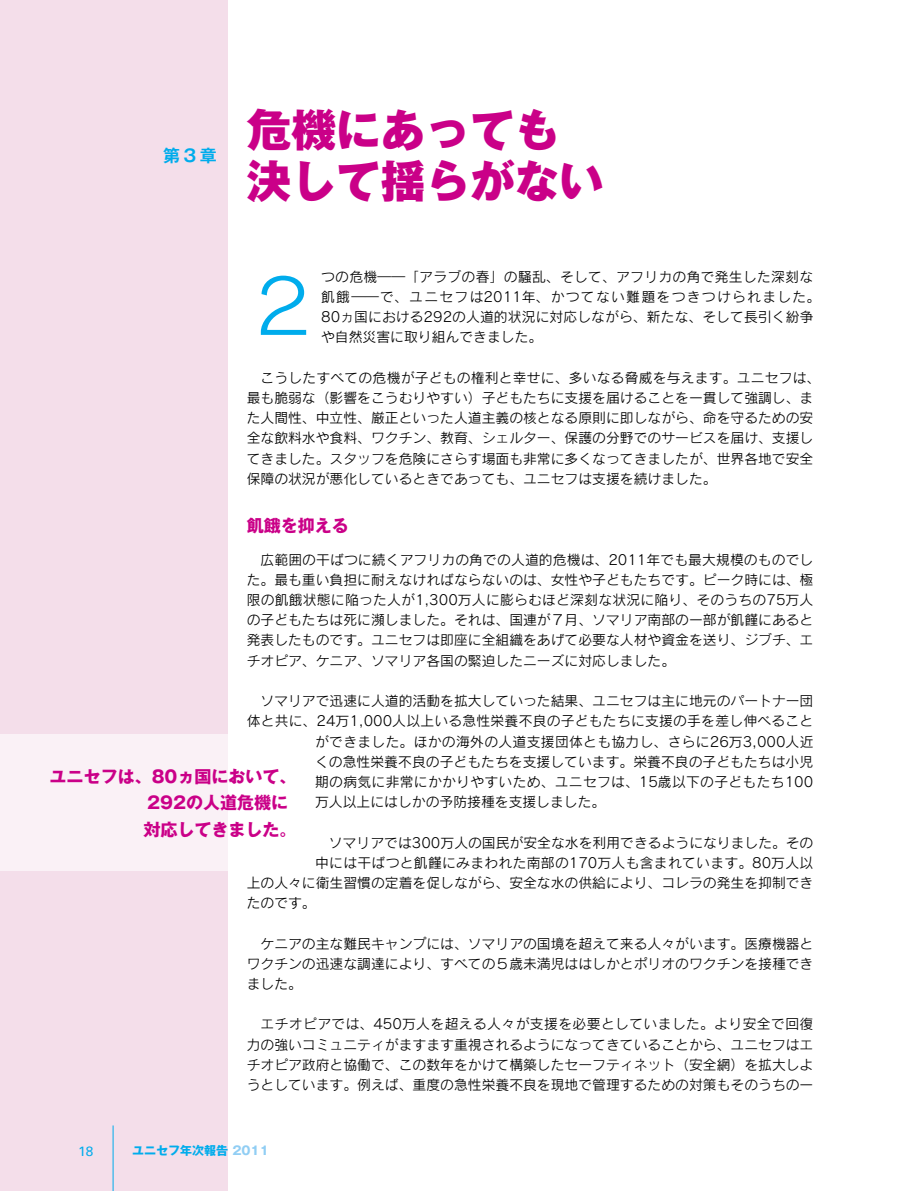
<style>
.page{position:relative;width:923px;height:1191px;background:#fff}
.page>*{position:absolute;margin:0;border:0;box-sizing:border-box;transform-origin:0 0}
.t1{font:74.4px "Rodin Pro M";color:#00acec}
.t2{font:800 44.7px/51px "Gothic MB101 Pro";color:#ca0088}
.t3{font:700 16.95px/26.5px "Gothic MB101 Pro";color:#ca0088}
.t4{font:700 16.95px "Gothic MB101 Pro De";color:#00acec}
.t5{font:13.8px/20.2px "Rodin Pro M";color:#000;text-align:justify}
.t6{font:13.8px "Rodin Pro M";letter-spacing:.02em;color:#000}
.t7{font:13.5px "Univers";color:#00acec}
.t8{font:700 12px "Gothic MB101 Pro";color:#00acec}
.s1{color:#91cef4}
</style>
<div class="page">
<div style="left:0;top:0;width:227px;height:1191px;background:#f4deea"></div>
<div style="left:0;top:734px;width:288px;height:136px;background:linear-gradient(to right,#f9edf3,#fefbfc)"></div>
<hr style="left:113px;top:1125px;width:1px;height:66px;background:#00acec">
<p class="t4" style="left:163px;top:141px;width:55px">第3章</p>
<h2 class="t2" style="left:247px;top:99px;width:359px">危機にあっても決して揺らがない</h2>
<h1 class="t1" style="left:247px;top:259px;width:76px">２</h1>
<p class="t5" style="left:321px;top:266px;width:501px;text-align:left">つの危機――「アラブの春」の騒乱、そして、アフリカの角で発生した深刻な飢餓――で、ユニセフは2011年、かつてない難題をつきつけられました。80ヵ国における292の人道的状況に対応しながら、新たな、そして長引く紛争や自然災害に取り組んできました。</p>
<p class="t5" style="left:247px;top:367px;width:575px;text-align:left;text-indent:14px">こうしたすべての危機が子どもの権利と幸せに、多いなる脅威を与えます。ユニセフは、最も脆弱な（影響をこうむりやすい）子どもたちに支援を届けることを一貫して強調し、また人間性、中立性、厳正といった人道主義の核となる原則に即しながら、命を守るための安全な飲料水や食料、ワクチン、教育、シェルター、保護の分野でのサービスを届け、支援してきました。スタッフを危険にさらす場面も非常に多くなってきましたが、世界各地で安全保障の状況が悪化しているときであっても、ユニセフは支援を続けました。</p>
<p class="t3" style="left:247px;top:510px;width:104px">飢餓を抑える</p>
<p class="t5" style="left:247px;top:549px;width:568px;text-indent:14px">広範囲の干ばつに続くアフリカの角での人道的危機は、2011年でも最大規模のものでした。最も重い負担に耐えなければならないのは、女性や子どもたちです。ピーク時には、極限の飢餓状態に陥った人が1,300万人に膨らむほど深刻な状況に陥り、そのうちの75万人の子どもたちは死に瀕しました。それは、国連が７月、ソマリア南部の一部が飢饉にあると発表したものです。ユニセフは即座に全組織をあげて必要な人材や資金を送り、ジブチ、エチオピア、ケニア、ソマリア各国の緊迫したニーズに対応しました。</p>
<p class="t5" style="left:260px;top:690px;width:554px">ソマリアで迅速に人道的活動を拡大していった結果、ユニセフは主に地元のパートナー団</p>
<p class="t5" style="left:247px;top:710px;width:568px">体と共に、24万1,000人以上いる急性栄養不良の子どもたちに支援の手を差し伸べること</p>
<p class="t6" style="left:315px;top:732px;width:500px">ができました。ほかの海外の人道支援団体とも協力し、さらに26万3,000人近</p>
<p class="t5" style="left:315px;top:751px;width:499px">くの急性栄養不良の子どもたちを支援しています。栄養不良の子どもたちは小児</p>
<p class="t6" style="left:315px;top:773px;width:500px">期の病気に非常にかかりやすいため、ユニセフは、15歳以下の子どもたち100</p>
<p class="t5" style="left:315px;top:791px;width:292px">万人以上にはしかの予防接種を支援しました。</p>
<p class="t5" style="left:329px;top:831px;width:486px">ソマリアでは300万人の国民が安全な水を利用できるようになりました。その</p>
<p class="t6" style="left:315px;top:853px;width:500px">中には干ばつと飢饉にみまわれた南部の170万人も含まれています。80万人以</p>
<p class="t5" style="left:247px;top:872px;width:568px">上の人々に衛生習慣の定着を促しながら、安全な水の供給により、コレラの発生を抑制でき</p>
<p class="t5" style="left:247px;top:892px;width:71px">たのです。</p>
<p class="t5" style="left:247px;top:932px;width:568px;text-indent:14px">ケニアの主な難民キャンプには、ソマリアの国境を超えて来る人々がいます。医療機器とワクチンの迅速な調達により、すべての５歳未満児ははしかとポリオのワクチンを接種できました。</p>
<p class="t5" style="left:247px;top:1013px;width:568px;text-indent:14px">エチオピアでは、450万人を超える人々が支援を必要としていました。より安全で回復力の強いコミュニティがますます重視されるようになってきていることから、ユニセフはエチオピア政府と協働で、この数年をかけて構築したセーフティネット（安全網）を拡大しようとしています。例えば、重度の急性栄養不良を現地で管理するための対策もそのうちの一</p>
<p class="t3" style="left:143px;top:760px;width:155px;text-indent:-94px">ユニセフは、80ヵ国において、<br>292の人道危機に対応してきました。</p>
<p class="t7" style="left:78px;top:1142px;width:17px">18</p>
<p class="t8" style="left:132px;top:1140px;width:138px">ユニセフ年次報告 <span class="s1">2011</span></p>
</div>
